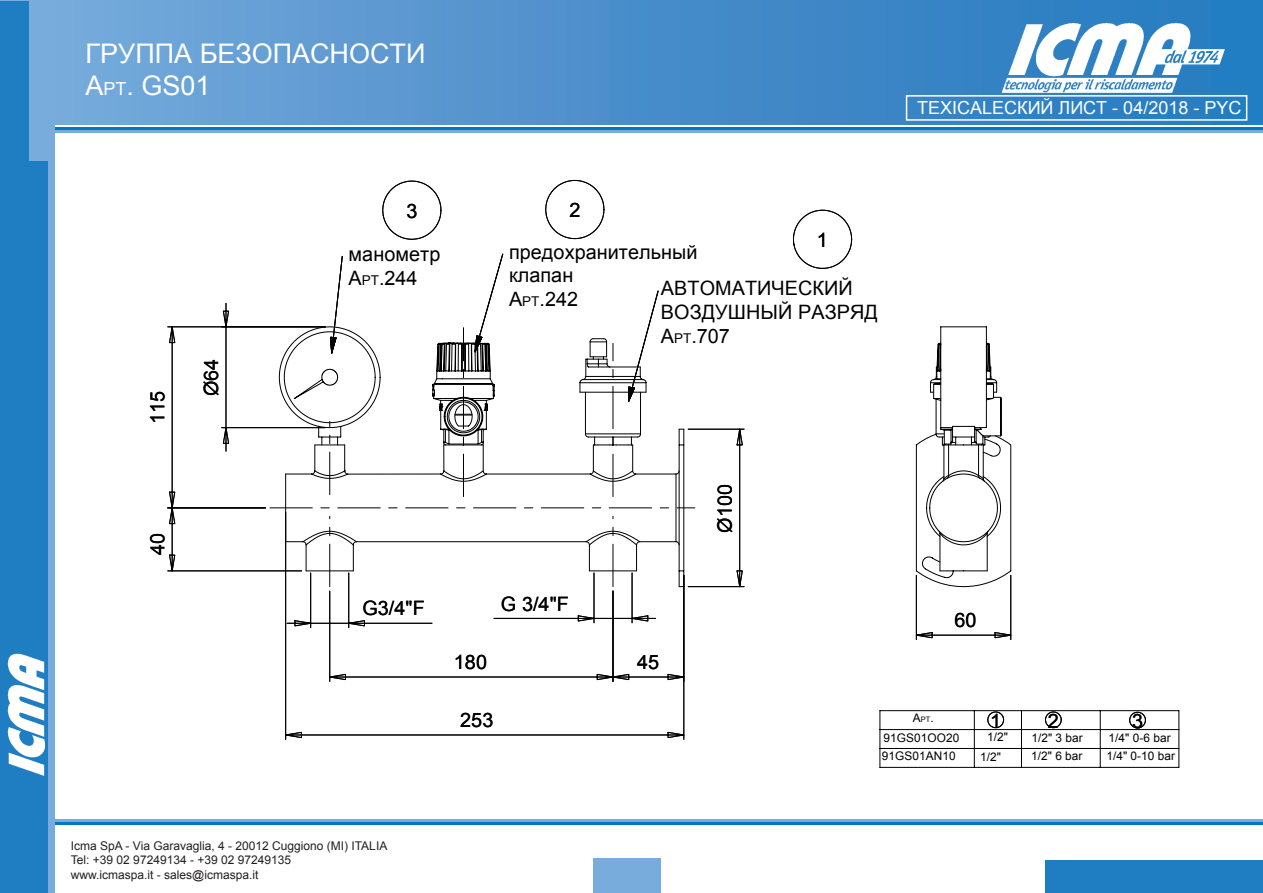
<style>
.page{position:relative;width:1263px;height:893px;background:#fff}
.page>*{position:absolute;margin:0;border:0;box-sizing:border-box;transform-origin:0 0}
.t1{font:27px/32.4px "Arial";color:#fff}
.t2{font:19.8px/23.9px "Arial";letter-spacing:.005em;color:#000001}
.t3{font:18px "Arial";color:#fff}
.t4{font:12px/14.4px "Arial";color:#231f20}
.t5{font:11.85px/19.6px "Arial";letter-spacing:.005em;color:#000001;text-align:center}
.s1{font-size:18px}
.s2{font-size:13.5px}
.s3{font-size:7.5px}
</style>
<div class="page">
<div style="left:45px;top:0;width:1218px;height:124px;background:linear-gradient(to right,#75a7d9,#2178be)"></div>
<hr style="left:47px;top:819px;width:1216px;height:3px;background:#78acdc">
<hr style="left:47px;top:822px;width:1216px;height:2px;background:#0077c0">
<hr style="left:45px;top:131px;width:1218px;height:2px;background:#78acdc">
<hr style="left:45px;top:128px;width:1218px;height:2px;background:#0077c0">
<div style="left:0;top:0;width:54px;height:893px;background:#78acdc"></div>
<div style="left:0;top:162px;width:47px;height:731px;background:#1f7ec2"></div>
<div style="left:0;top:1px;width:28px;height:237px;background:#1f7ec2"></div>
<img style="left:997px;top:7px;width:227px;height:111px">
<img style="left:7px;top:653px;width:37px;height:123px">
<div style="left:593px;top:858px;width:68px;height:35px;background:#78acdc"></div>
<div style="left:1046px;top:860px;width:217px;height:33px;background:#1f7ec2"></div>
<div style="left:906px;top:95px;width:341px;height:26px;border:2px solid #fff"></div>
<svg style="left:879px;top:710px;width:300px;height:58px"></svg>
<svg style="left:285px;top:682px;width:400px;height:58px"></svg>
<svg style="left:1004px;top:439px;width:8px;height:201px"></svg>
<svg style="left:793px;top:210px;width:59px;height:44px"></svg>
<svg style="left:545px;top:180px;width:59px;height:59px"></svg>
<svg style="left:382px;top:181px;width:59px;height:59px"></svg>
<svg style="left:475px;top:254px;width:529px;height:474px"></svg>
<svg style="left:987px;top:711px;width:17px;height:17px"></svg>
<svg style="left:1045px;top:711px;width:17px;height:17px"></svg>
<svg style="left:1129px;top:712px;width:17px;height:16px"></svg>
<svg style="left:167px;top:254px;width:577px;height:428px"></svg>
<h1 class="t1" style="left:86px;top:37px;width:341px">ГРУППА БЕЗОПАСНОСТИ<br>A<span class="s1">PT</span>. GS01</h1>
<p class="t2" style="left:406px;top:199px;width:13px">3</p>
<p class="t2" style="left:569px;top:199px;width:13px">2</p>
<p class="t2" style="left:146px;top:424px;width:35px;rotate:-90deg">115</p>
<p class="t2" style="left:199px;top:396px;width:39px;rotate:-90deg">Ø64</p>
<p class="t2" style="left:146px;top:555px;width:24px;rotate:-90deg">40</p>
<p class="t2" style="left:817px;top:228px;width:13px">1</p>
<p class="t2" style="left:349px;top:242px;width:93px">манометр<br>A<span class="s2">PT</span>.244</p>
<p class="t2" style="left:509px;top:240px;width:190px">предохранительный клапан<br>A<span class="s2">PT</span>.242</p>
<p class="t2" style="left:661px;top:277px;width:218px">АВТОМАТИЧЕСКИЙ<br>ВОЗДУШНЫЙ РАЗРЯД<br>A<span class="s2">PT</span>.707</p>
<p class="t2" style="left:362px;top:597px;width:64px">G3/4"F</p>
<p class="t2" style="left:501px;top:592px;width:70px">G 3/4"F</p>
<p class="t2" style="left:454px;top:650px;width:35px">180</p>
<p class="t2" style="left:637px;top:650px;width:24px">45</p>
<p class="t2" style="left:713px;top:533px;width:50px;rotate:-90deg">Ø100</p>
<p class="t3" style="left:917px;top:96px;width:326px">ТЕХICALЕСКИЙ ЛИСТ - 04/2018 - PYC</p>
<p class="t2" style="left:954px;top:609px;width:24px">60</p>
<p class="t4" style="left:71px;top:838px;width:318px">Icma SpA - Via Garavaglia, 4 - 20012 Cuggiono (MI) ITALIA<br>Tel: +39 02 97249134 - +39 02 97249135<br>www.icmaspa.it - sales@icmaspa.it</p>
<p class="t2" style="left:460px;top:708px;width:35px">253</p>
<p class="t5" style="left:884px;top:708px;width:77px">A<span class="s3">PT</span>.<br>91GS01OO20</p>
<p class="t2" style="left:990px;top:709px;width:13px">1</p>
<p class="t2" style="left:1048px;top:709px;width:13px">2</p>
<p class="t2" style="left:1132px;top:709px;width:13px">3</p>
<p class="t5" style="left:987px;top:727px;width:22px">1/2"</p>
<p class="t5" style="left:1031px;top:728px;width:53px">1/2" 3 bar</p>
<p class="t5" style="left:1109px;top:728px;width:64px">1/4" 0-6 bar</p>
<p class="t5" style="left:882px;top:746px;width:75px">91GS01AN10</p>
<p class="t5" style="left:980px;top:747px;width:22px">1/2"</p>
<p class="t5" style="left:1031px;top:746px;width:53px">1/2" 6 bar</p>
<p class="t5" style="left:1106px;top:746px;width:70px">1/4" 0-10 bar</p>
</div>
